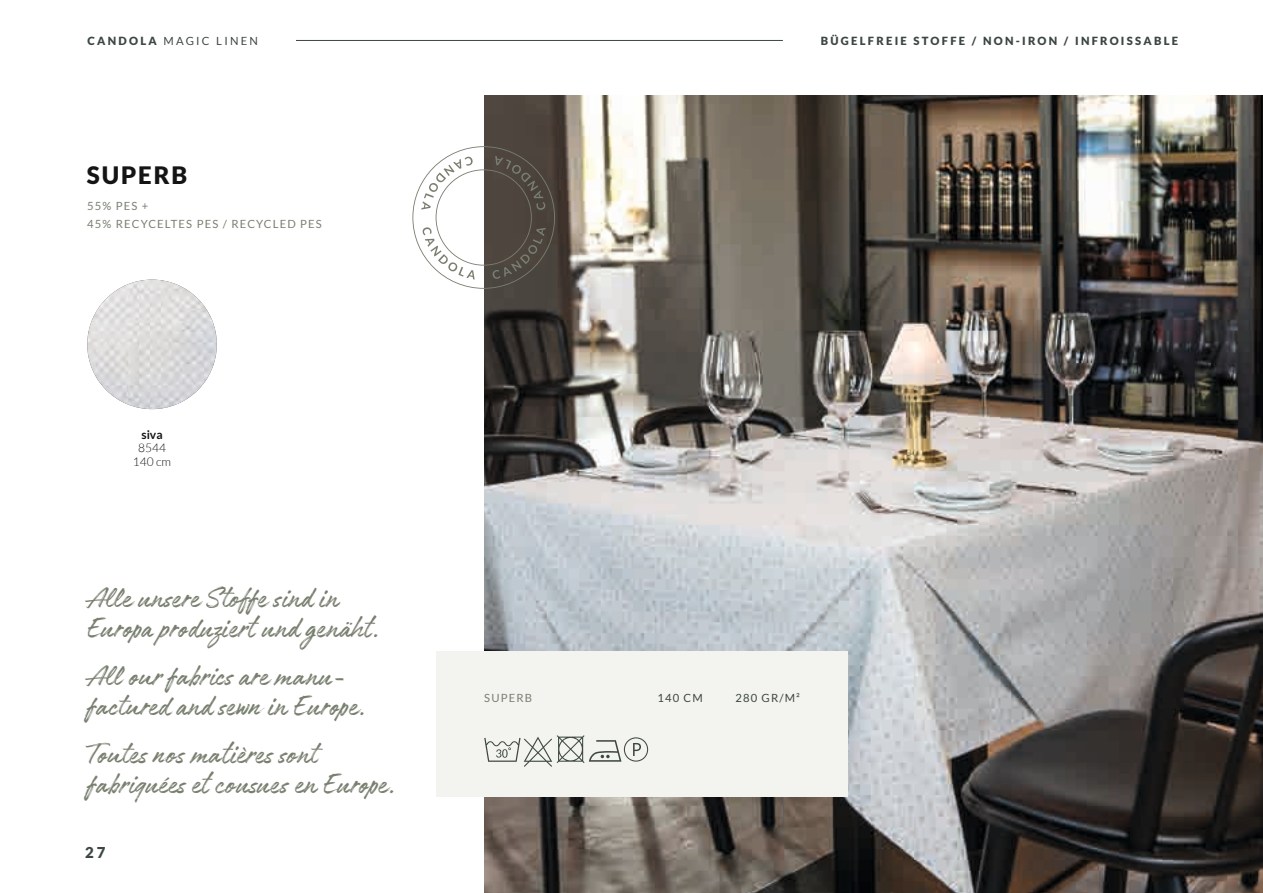
<style>
.page{position:relative;width:1263px;height:893px;background:#fff}
.page>*{position:absolute;margin:0;border:0;box-sizing:border-box;transform-origin:0 0}
.t1{font:33px/30px "Authenia";color:#787f6f}
.t2{font:900 24px "Lato";letter-spacing:.08em;color:#131413}
.t3{font:900 15px "Lato";color:#3c4740}
.t4{font:300 12px/13.5px "Lato";color:#131413;text-align:center}
.t5{font:700 12px "Lato";color:#131413}
.t6{font:11.25px/18px "Lato";letter-spacing:.1em;color:#787f6f}
.t7{font:900 11.25px "Lato";letter-spacing:.2em;color:#3c4740}
.t8{font:11.25px "Lato";letter-spacing:.2em;color:#3c4740}
.t9{font:11.25px "Lato";letter-spacing:.18em;color:#3c4740}
.s1{font-weight:900}
</style>
<div class="page">
<img style="left:484px;top:96px;width:779px;height:797px">
<hr style="left:296px;top:40px;width:487px;height:1px;background:#3c4740">
<div style="left:436px;top:651px;width:412px;height:146px;background:#f3f3f0"></div>
<img style="left:87px;top:280px;width:130px;height:129px;border-radius:65px">
<svg style="left:412px;top:146px;width:143px;height:143px"></svg>
<svg style="left:484px;top:735px;width:164px;height:32px"></svg>
<p class="t8" style="left:88px;top:34px;width:172px"><span class="s1">CANDOLA</span> MAGIC LINEN</p>
<p class="t7" style="left:821px;top:34px;width:359px">BÜGELFREIE STOFFE / NON-IRON / INFROISSABLE</p>
<p class="t2" style="left:87px;top:161px;width:102px">SUPERB</p>
<p class="t6" style="left:87px;top:197px;width:236px">55% PES +<br>45% RECYCELTES PES / RECYCLED PES</p>
<p class="t5" style="left:141px;top:427px;width:23px">siva</p>
<p class="t4" style="left:133px;top:441px;width:40px">8544<br>140 cm</p>
<p class="t1" style="left:87px;top:587px;width:295px">Alle unsere Stoffe sind in<br>Europa produziert und genäht.</p>
<p class="t1" style="left:87px;top:665px;width:281px">All our fabrics are manu&shy;factured and sewn in Europe.</p>
<p class="t1" style="left:87px;top:743px;width:310px">Toutes nos matières sont fabriquées et cousues en Europe.</p>
<p class="t3" style="left:85px;top:844px;width:22px">27</p>
<p class="t6" style="left:484px;top:689px;width:49px">SUPERB</p>
<p class="t9" style="left:657px;top:692px;width:47px">140 CM</p>
<p class="t9" style="left:735px;top:692px;width:66px">280 GR/M²</p>
</div>
